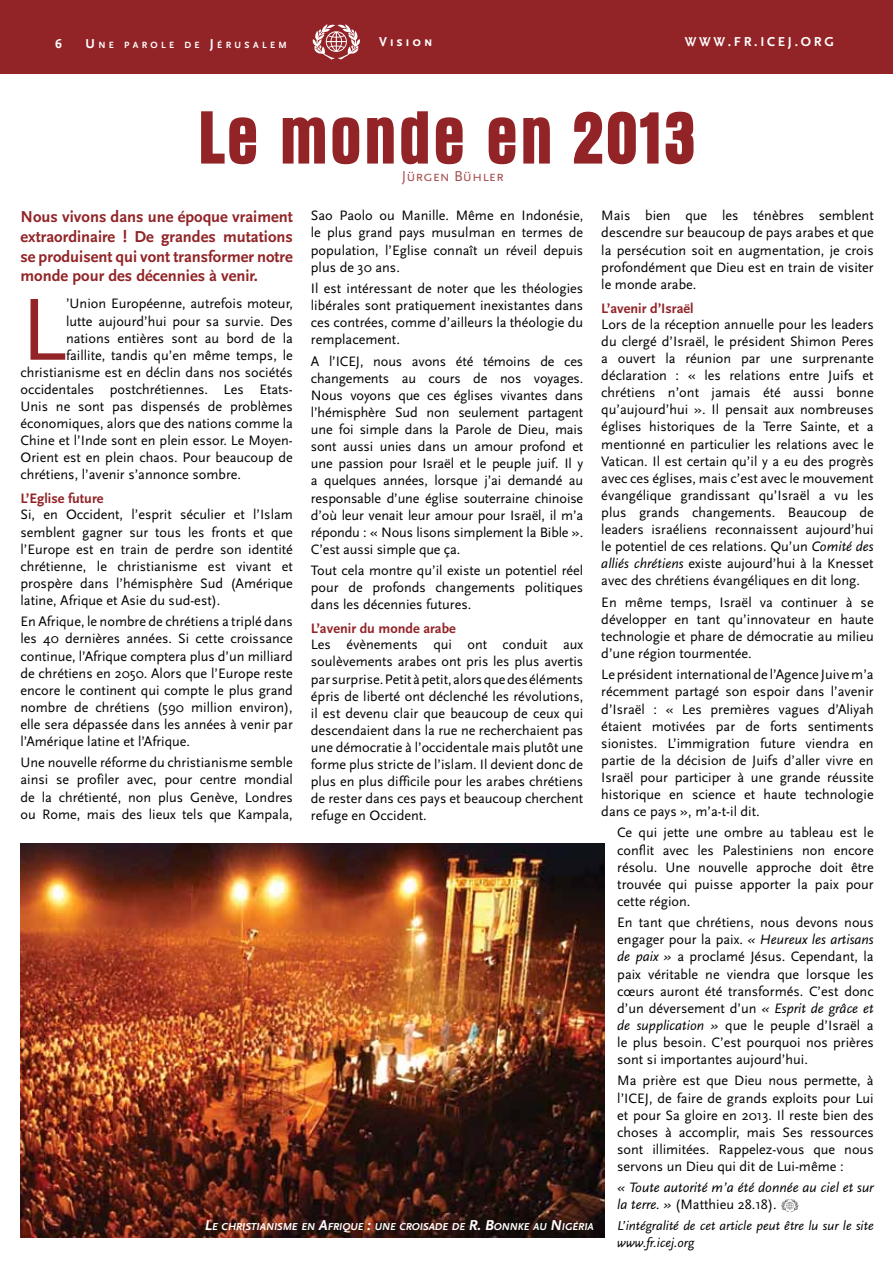
<style>
.page{position:relative;width:893px;height:1263px;background:#fff}
.page>*{position:absolute;margin:0;border:0;box-sizing:border-box;transform-origin:0 0}
.t1{font:91.95px "Scala Sans";color:#922427}
.t2{font:700 condensed 76.5px "Aurora BT";letter-spacing:.025em;color:#922427}
.t3{font:700 16.5px/19.8px "Scala Sans";color:#922427;text-align:justify}
.t4{font:15px "Scala Sans Caps";color:#a85052}
.t5{font:14.25px/17.1px "Scala Sans";color:#000;text-align:justify}
.t6{font:italic 14.25px/17.1px "Scala Sans";color:#000}
.t7{font:700 14.25px "Scala Sans";color:#922427}
.t8{font:italic 13.5px/17.1px "Scala Sans";color:#000}
.t9{font:700 13.5px "Scala Sans Caps";letter-spacing:.2em;color:#fff}
.t10{font:700 13.5px "Scala Sans Caps";color:#fff}
.t11{font:italic 700 10.5px "Scala Sans";color:#fff}
.t12{font:700 9.45px "Scala Sans Caps";letter-spacing:.355em;color:#fff}
.s1{font-size:13.5px}
.s2{font-style:italic}
.s3{font-style:normal}
.s4{font-size:15px}
</style>
<div class="page">
<img style="left:21px;top:843px;width:583px;height:394px">
<div style="left:0;top:0;width:893px;height:73px;background:#922427"></div>
<svg style="left:313px;top:24px;width:47px;height:36px"></svg>
<svg style="left:781px;top:1199px;width:17px;height:13px"></svg>
<p class="t10" style="left:55px;top:36px;width:8px">6</p>
<p class="t12" style="left:86px;top:39px;width:203px"><span class="s1">U</span>NE PAROLE DE <span class="s1">J</span> ÉRU SALEM</p>
<p class="t9" style="left:379px;top:34px;width:55px">Vision</p>
<p class="t9" style="left:685px;top:34px;width:151px">WWW.FR.ICEJ.ORG</p>
<h2 class="t2" style="left:198px;top:94px;width:500px">Le monde en 2013</h2>
<p class="t4" style="left:402px;top:168px;width:103px">Jürgen Bühler</p>
<p class="t3" style="left:21px;top:207px;width:274px">Nous vivons dans une époque vraiment extraordinaire ! De grandes mutations se produisent qui vont transformer notre monde pour des décennies à venir.</p>
<h1 class="t1" style="left:21px;top:280px;width:47px">L</h1>
<p class="t5" style="left:66px;top:295px;width:228px">’Union Européenne, autrefois moteur,</p>
<p class="t5" style="left:601px;top:207px;width:274px">Mais bien que les ténèbres semblent descendre sur beaucoup de pays arabes et que la persécution soit en augmentation, je crois profondément que Dieu est en train de visiter le monde arabe.</p>
<p class="t7" style="left:601px;top:300px;width:94px">L’avenir d’Israël</p>
<p class="t5" style="left:601px;top:316px;width:274px">Lors de la réception annuelle pour les leaders du clergé d’Israël, le président Shimon Peres a ouvert la réunion par une surprenante déclaration : « les relations entre Juifs et chrétiens n’ont jamais été aussi bonne qu’aujourd’hui ». Il pensait aux nombreuses églises historiques de la Terre Sainte, et a mentionné en particulier les relations avec le Vatican. Il est certain qu’il y a eu des progrès avec ces églises, mais c’est avec le mouvement évangélique grandissant qu’Israël a vu les plus grands changements. Beaucoup de leaders israéliens reconnaissent aujourd’hui le potentiel de ces relations. Qu’un <span class="s2">Comité des alliés chrétiens</span> existe aujourd’hui à la Knesset avec des chrétiens évangéliques en dit long.</p>
<p class="t5" style="left:601px;top:594px;width:274px">En même temps, Israël va continuer à se développer en tant qu’innovateur en haute technologie et phare de démocratie au milieu d’une région tourmentée.</p>
<p class="t5" style="left:601px;top:666px;width:274px">Le président international de l’Agence Juive m’a récemment partagé son espoir dans l’avenir d’Israël : « Les premières vagues d’Aliyah étaient motivées par de forts sentiments sionistes. L’immigration future viendra en partie de la décision de Juifs d’aller vivre en Israël pour participer à une grande réussite historique en science et haute technologie dans ce pays », m’a-t-il dit.</p>
<p class="t5" style="left:617px;top:824px;width:258px">Ce qui jette une ombre au tableau est le conflit avec les Palestiniens non encore résolu. Une nouvelle approche doit être trouvée qui puisse apporter la paix pour cette région.</p>
<p class="t5" style="left:617px;top:914px;width:258px">En tant que chrétiens, nous devons nous engager pour la paix. <span class="s2">« Heureux les artisans de paix »</span> a proclamé Jésus. Cependant, la paix véritable ne viendra que lorsque les cœurs auront été transformés. C’est donc d’un déversement d’un <span class="s2">« Esprit de grâce et de supplication »</span> que le peuple d’Israël a le plus besoin. C’est pourquoi nos prières sont si importantes aujourd’hui.</p>
<p class="t5" style="left:617px;top:1072px;width:258px">Ma prière est que Dieu nous permette, à l’ICEJ, de faire de grands exploits pour Lui et pour Sa gloire en 2013. Il reste bien des choses à accomplir, mais Ses ressources sont illimitées. Rappelez-vous que nous servons un Dieu qui dit de Lui-même :</p>
<p class="t6" style="left:617px;top:1179px;width:258px">« Toute autorité m’a été donnée au ciel et sur la terre. » <span class="s3">(Matthieu 28.18).</span></p>
<p class="t8" style="left:617px;top:1217px;width:258px">L’intégralité de cet article peut être lu sur le site www.fr.icej.org</p>
<p class="t5" style="left:311px;top:207px;width:274px">Sao Paolo ou Manille. Même en Indonésie, le plus grand pays musulman en termes de population, l’Eglise connaît un réveil depuis plus de 30 ans.</p>
<p class="t5" style="left:311px;top:280px;width:274px">Il est intéressant de noter que les théologies libérales sont pratiquement inexistantes dans ces contrées, comme d’ailleurs la théologie du remplacement.</p>
<p class="t5" style="left:311px;top:353px;width:274px">A l’ICEJ, nous avons été témoins de ces changements au cours de nos voyages.<br>Nous voyons que ces églises vivantes dans l’hémisphère Sud non seulement partagent une foi simple dans la Parole de Dieu, mais sont aussi unies dans un amour profond et une passion pour Israël et le peuple juif. Il y a quelques années, lorsque j’ai demandé au responsable d’une église souterraine chinoise d’où leur venait leur amour pour Israël, il m’a répondu : « Nous lisons simplement la Bible ».<br>C’est aussi simple que ça.</p>
<p class="t5" style="left:311px;top:562px;width:274px">Tout cela montre qu’il existe un potentiel réel pour de profonds changements politiques dans les décennies futures.</p>
<p class="t7" style="left:311px;top:621px;width:146px">L’avenir du monde arabe</p>
<p class="t5" style="left:311px;top:636px;width:274px">Les évènements qui ont conduit aux soulèvements arabes ont pris les plus avertis par surprise. Petit à petit, alors que des éléments épris de liberté ont déclenché les révolutions, il est devenu clair que beaucoup de ceux qui descendaient dans la rue ne recherchaient pas une démocratie à l’occidentale mais plutôt une forme plus stricte de l’islam. Il devient donc de plus en plus difficile pour les arabes chrétiens de rester dans ces pays et beaucoup cherchent refuge en Occident.</p>
<p class="t5" style="left:66px;top:313px;width:228px">lutte aujourd’hui pour sa survie. Des</p>
<p class="t5" style="left:66px;top:330px;width:228px">nations entières sont au bord de la</p>
<p class="t5" style="left:66px;top:347px;width:228px">faillite, tandis qu’en même temps, le</p>
<p class="t5" style="left:21px;top:364px;width:274px">christianisme est en déclin dans nos sociétés</p>
<p class="t5" style="left:21px;top:381px;width:274px">occidentales postchrétiennes. Les Etats-</p>
<p class="t5" style="left:21px;top:398px;width:274px">Unis ne sont pas dispensés de problèmes</p>
<p class="t5" style="left:21px;top:415px;width:274px">économiques, alors que des nations comme la</p>
<p class="t5" style="left:21px;top:432px;width:274px">Chine et l’Inde sont en plein essor. Le Moyen-</p>
<p class="t5" style="left:21px;top:449px;width:274px">Orient est en plein chaos. Pour beaucoup de</p>
<p class="t5" style="left:21px;top:466px;width:222px">chrétiens, l’avenir s’annonce sombre.</p>
<p class="t7" style="left:21px;top:491px;width:85px">L’Eglise future</p>
<p class="t5" style="left:21px;top:506px;width:274px">Si, en Occident, l’esprit séculier et l’Islam semblent gagner sur tous les fronts et que l’Europe est en train de perdre son identité chrétienne, le christianisme est vivant et prospère dans l’hémisphère Sud (Amérique latine, Afrique et Asie du sud-est).</p>
<p class="t5" style="left:21px;top:613px;width:274px">En Afrique, le nombre de chrétiens a triplé dans les 40 dernières années. Si cette croissance continue, l’Afrique comptera plus d’un milliard de chrétiens en 2050. Alors que l’Europe reste encore le continent qui compte le plus grand nombre de chrétiens (590 million environ), elle sera dépassée dans les années à venir par l’Amérique latine et l’Afrique.</p>
<p class="t5" style="left:21px;top:754px;width:274px">Une nouvelle réforme du christianisme semble ainsi se profiler avec, pour centre mondial de la chrétienté, non plus Genève, Londres ou Rome, mais des lieux tels que Kampala,</p>
<p class="t11" style="left:205px;top:1221px;width:390px"><span class="s4">L</span>E CHRISTIANISME EN <span class="s4">A</span>FRIQUE <span class="s4">:</span> UNE CROISADE DE <span class="s4">R. B</span>ONNKE AU <span class="s4">N</span>IGÉRIA</p>
</div>
